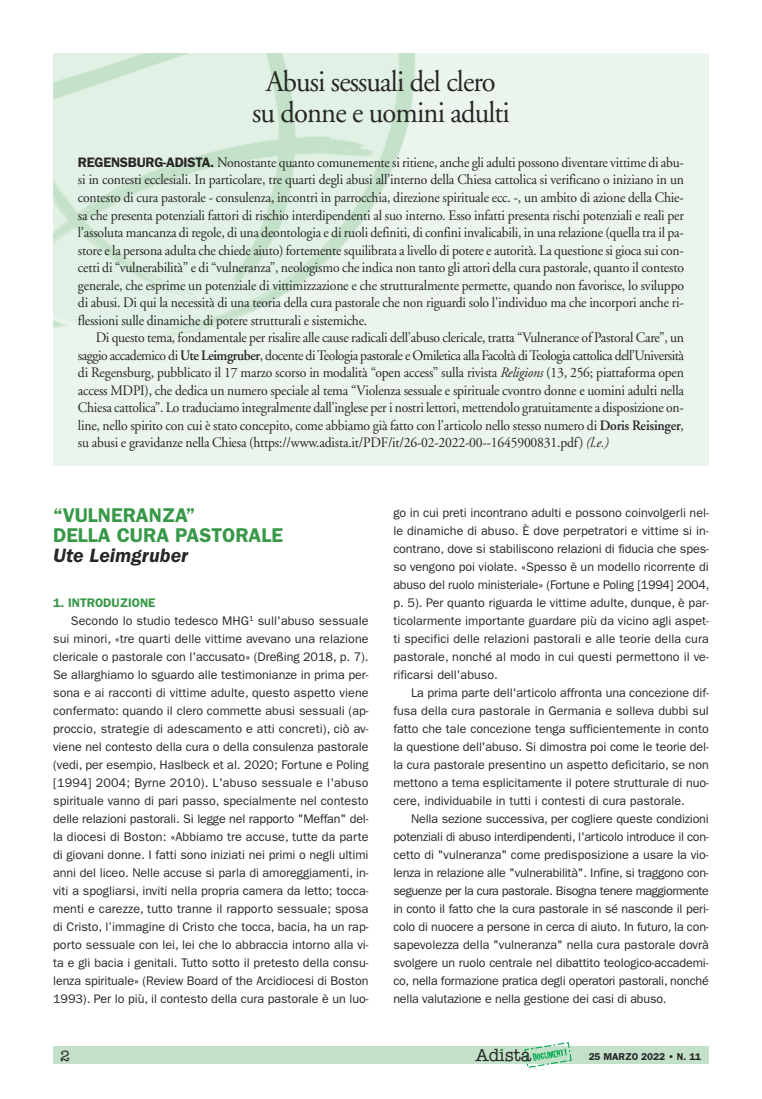
<style>
.page{position:relative;width:762px;height:1099px;background:#fff}
.page>*{position:absolute;margin:0;border:0;box-sizing:border-box;transform-origin:0 0}
.t1{font:30px/31.2px "Adobe Garamond";letter-spacing:-.03em;color:#272627;text-align:center;scale:.95 1}
.t2{font:600 20px/20px "Franklin Gothic LT";color:#379847}
.t3{font:italic 600 20px "Franklin Gothic LT";color:#272627}
.t4{font:500 17.62px "American Typewriter LT";letter-spacing:-.005em;color:#272627}
.t5{font:500 15px "American Typewriter LT";color:#272627}
.t6{font:14.38px/17.5px "Adobe Garamond";letter-spacing:-.015em;color:#272627;text-align:justify;scale:.95 1}
.t7{font:12.5px/18px "Franklin Gothic LT";color:#272627;text-align:justify}
.t8{font:600 12.5px "Franklin Gothic LT";color:#379847}
.t9{font:600 10px "Franklin Gothic LT";letter-spacing:-.005em;color:#272627}
.s1{font-family:"Franklin Gothic LT";font-weight:600;font-size:13.75px}
.s2{font-weight:600}
.s3{font-style:italic}
</style>
<div class="page">
<div style="left:53px;top:1045px;width:656px;height:18px;background:#c3e0c8"></div>
<svg style="left:524px;top:1042px;width:48px;height:26px"></svg>
<div style="left:53px;top:53px;width:656px;height:412px;background:#ebf5ed"></div>
<img style="left:53px;top:53px;width:363px;height:285px">
<h1 class="t1" style="left:252px;top:68px;width:273px">Abusi sessuali del clero su donne e uomini adulti</h1>
<p class="t6" style="left:78px;top:155px;width:639px"><span class="s1">REGENSBURG-ADISTA.</span> Nonostante quanto comunemente si ritiene, anche gli adulti possono diventare vittime di abu&shy;si in contesti ecclesiali. In particolare, tre quarti degli abusi all’interno della Chiesa cattolica si verificano o iniziano in un contesto di cura pastorale - consulenza, incontri in parrocchia, direzione spirituale ecc. -, un ambito di azione della Chie&shy;sa che presenta potenziali fattori di rischio interdipendenti al suo interno. Esso infatti presenta rischi potenziali e reali per l’assoluta mancanza di regole, di una deontologia e di ruoli definiti, di confini invalicabili, in una relazione (quella tra il pa&shy;store e la persona adulta che chiede aiuto) fortemente squilibrata a livello di potere e autorità. La questione si gioca sui con&shy;cetti di “vulnerabilità” e di “vulneranza”, neologismo che indica non tanto gli attori della cura pastorale, quanto il contesto generale, che esprime un potenziale di vittimizzazione e che strutturalmente permette, quando non favorisce, lo sviluppo di abusi. Di qui la necessità di una teoria della cura pastorale che non riguardi solo l'individuo ma che incorpori anche ri&shy;flessioni sulle dinamiche di potere strutturali e sistemiche.</p>
<p class="t6" style="left:78px;top:330px;width:639px;text-indent:18px">Di questo tema, fondamentale per risalire alle cause radicali dell’abuso clericale, tratta “Vulnerance of Pastoral Care”, un saggio accademico di <span class="s2">Ute Leimgruber</span>, docente di Teologia pastorale e Omiletica alla Facoltà di Teologia cattolica dell’Università di Regensburg, pubblicato il 17 marzo scorso in modalità “open access” sulla rivista <span class="s3">Religions</span> (13, 256; piattaforma open access MDPI), che dedica un numero speciale al tema “Violenza sessuale e spirituale cvontro donne e uomini adulti nella Chiesa cattolica”. Lo traduciamo integralmente dall’inglese per i nostri lettori, mettendolo gratuitamente a disposizione on&shy;line, nello spirito con cui è stato concepito, come abbiamo già fatto con l’articolo nello stesso numero di <span class="s2">Doris Reisinger</span>, su abusi e gravidanze nella Chiesa (https://www.adista.it/PDF/it/26-02-2022-00--1645900831.pdf) <span class="s3">(l.e.)</span></p>
<h2 class="t2" style="left:53px;top:507px;width:231px">“VULNERANZA”<br>DELLA CURA PASTORALE</h2>
<h2 class="t3" style="left:53px;top:548px;width:137px">Ute Leimgruber</h2>
<p class="t8" style="left:53px;top:598px;width:104px">1. INTRODUZIONE</p>
<p class="t7" style="left:71px;top:612px;width:299px">Secondo lo studio tedesco MHG<sup>1</sup> sull'abuso sessuale</p>
<p class="t7" style="left:53px;top:630px;width:317px">sui minori, «tre quarti delle vittime avevano una relazione</p>
<p class="t7" style="left:53px;top:648px;width:317px">clericale o pastorale con l'accusato» (Dreßing 2018, p. 7).</p>
<p class="t7" style="left:53px;top:666px;width:317px">Se allarghiamo lo sguardo alle testimonianze in prima per-</p>
<p class="t7" style="left:53px;top:684px;width:317px">sona e ai racconti di vittime adulte, questo aspetto viene</p>
<p class="t7" style="left:53px;top:702px;width:317px">confermato: quando il clero commette abusi sessuali (ap-</p>
<p class="t7" style="left:53px;top:720px;width:317px">proccio, strategie di adescamento e atti concreti), ciò av-</p>
<p class="t7" style="left:53px;top:738px;width:317px">viene nel contesto della cura o della consulenza pastorale</p>
<p class="t7" style="left:53px;top:756px;width:317px">(vedi, per esempio, Haslbeck et al. 2020; Fortune e Poling</p>
<p class="t7" style="left:53px;top:774px;width:317px">[1994] 2004; Byrne 2010). L'abuso sessuale e l'abuso</p>
<p class="t7" style="left:53px;top:792px;width:317px">spirituale vanno di pari passo, specialmente nel contesto</p>
<p class="t7" style="left:53px;top:810px;width:317px">delle relazioni pastorali. Si legge nel rapporto "Meffan" del-</p>
<p class="t7" style="left:53px;top:828px;width:317px">la diocesi di Boston: «Abbiamo tre accuse, tutte da parte</p>
<p class="t7" style="left:53px;top:846px;width:317px">di giovani donne. I fatti sono iniziati nei primi o negli ultimi</p>
<p class="t7" style="left:53px;top:864px;width:317px">anni del liceo. Nelle accuse si parla di amoreggiamenti, in-</p>
<p class="t7" style="left:53px;top:882px;width:317px">viti a spogliarsi, inviti nella propria camera da letto; tocca-</p>
<p class="t7" style="left:53px;top:900px;width:317px">menti e carezze, tutto tranne il rapporto sessuale; sposa</p>
<p class="t7" style="left:53px;top:918px;width:317px">di Cristo, l’immagine di Cristo che tocca, bacia, ha un rap-</p>
<p class="t7" style="left:53px;top:936px;width:317px">porto sessuale con lei, lei che lo abbraccia intorno alla vi-</p>
<p class="t7" style="left:53px;top:954px;width:317px">ta e gli bacia i genitali. Tutto sotto il pretesto della consu-</p>
<p class="t7" style="left:53px;top:972px;width:317px">lenza spirituale» (Review Board of the Arcidiocesi di Boston</p>
<p class="t7" style="left:53px;top:990px;width:317px">1993). Per lo più, il contesto della cura pastorale è un luo-</p>
<p class="t7" style="left:393px;top:504px;width:317px">go in cui preti incontrano adulti e possono coinvolgerli nel&shy;le dinamiche di abuso. È dove perpetratori e vittime si in&shy;contrano, dove si stabiliscono relazioni di fiducia che spes&shy;so vengono poi violate. «Spesso è un modello ricorrente di abuso del ruolo ministeriale» (Fortune e Poling [1994] 2004, p. 5). Per quanto riguarda le vittime adulte, dunque, è par&shy;ticolarmente importante guardare più da vicino agli aspet&shy;ti specifici delle relazioni pastorali e alle teorie della cura pastorale, nonché al modo in cui questi permettono il ve&shy;rificarsi dell'abuso.</p>
<p class="t7" style="left:393px;top:684px;width:317px;text-indent:18px">La prima parte dell'articolo affronta una concezione dif&shy;fusa della cura pastorale in Germania e solleva dubbi sul fatto che tale concezione tenga sufficientemente in conto la questione dell'abuso. Si dimostra poi come le teorie del&shy;la cura pastorale presentino un aspetto deficitario, se non mettono a tema esplicitamente il potere strutturale di nuo&shy;cere, individuabile in tutti i contesti di cura pastorale.</p>
<p class="t7" style="left:393px;top:810px;width:317px;text-indent:18px">Nella sezione successiva, per cogliere queste condizioni potenziali di abuso interdipendenti, l'articolo introduce il con&shy;cetto di "vulneranza" come predisposizione a usare la vio&shy;lenza in relazione alle "vulnerabilità". Infine, si traggono con&shy;seguenze per la cura pastorale. Bisogna tenere maggiormente in conto il fatto che la cura pastorale in sé nasconde il peri&shy;colo di nuocere a persone in cerca di aiuto. In futuro, la con&shy;sapevolezza della "vulneranza" nella cura pastorale dovrà svolgere un ruolo centrale nel dibattito teologico-accademi&shy;co, nella formazione pratica degli operatori pastorali, nonché nella valutazione e nella gestione dei casi di abuso.</p>
<p class="t5" style="left:60px;top:1049px;width:11px">2</p>
<h3 class="t4" style="left:475px;top:1047px;width:58px">Adista</h3>
<p class="t9" style="left:589px;top:1053px;width:114px">25 MARZO 2022 • N. 11</p>
</div>
